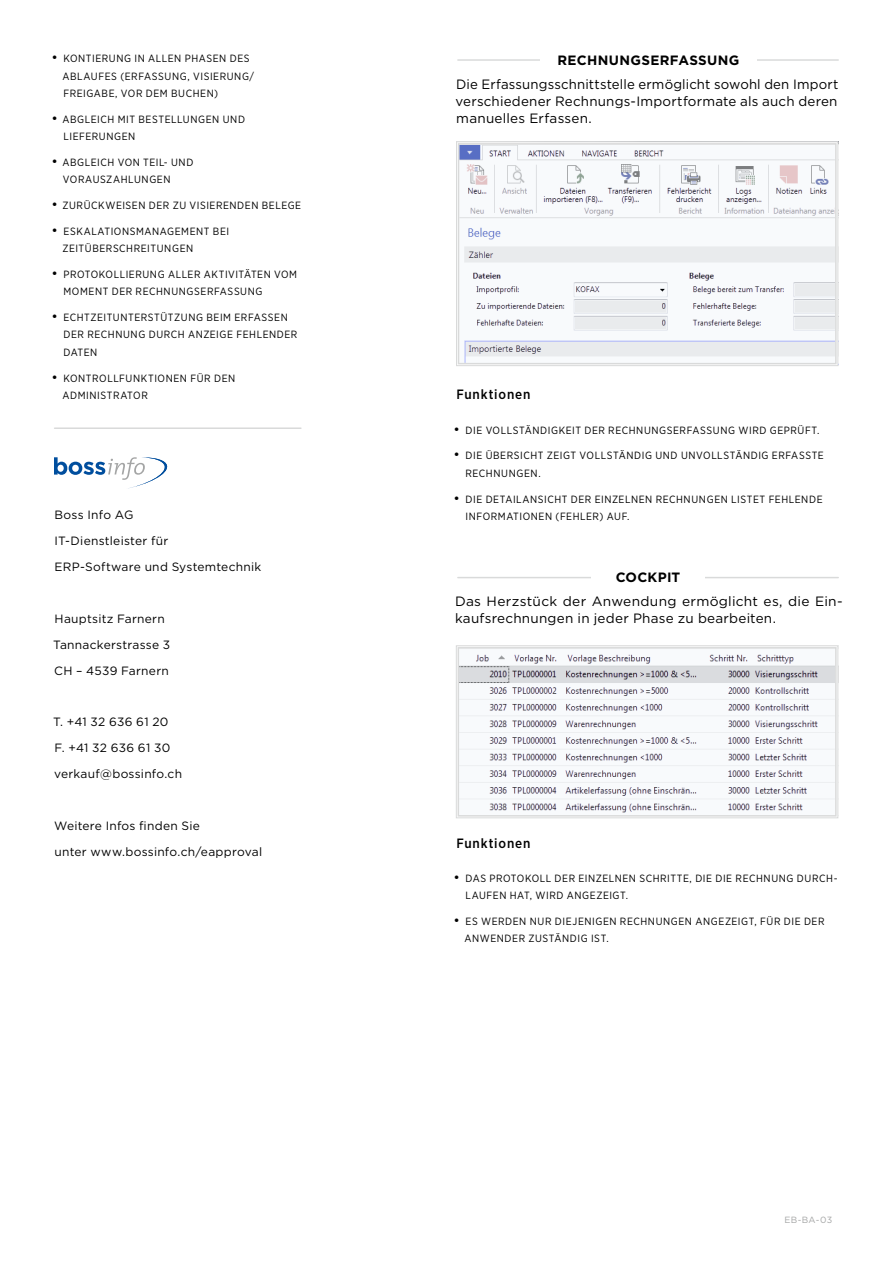
<style>
.page{position:relative;width:893px;height:1263px;background:#fff}
.page>*{position:absolute;margin:0;border:0;box-sizing:border-box;transform-origin:0 0}
.t1{font:13.5px/17.2px "Gotham";letter-spacing:.015em;color:#000;text-align:justify}
.t2{font:700 13.5px "Gotham";letter-spacing:.025em;color:#000}
.t3{font:500 13.5px "Gotham Narrow";letter-spacing:.065em;color:#000}
.t4{font:12px/25.8px "Gotham";letter-spacing:.02em;color:#000}
.t5{font:10.5px/17.2px "Gotham Narrow";letter-spacing:.055em;color:#000}
.t6{font:9px "Gotham";color:#a4a5a5}
.s1{font-family:"Gotham";font-size:13.5px}
</style>
<div class="page">
<svg style="left:456px;top:141px;width:382px;height:225px"></svg>
<div style="left:458px;top:143px;width:379px;height:221px;border:2px solid #d9dada"></div>
<hr style="left:55px;top:427px;width:246px;height:2px;background:#d9dada">
<hr style="left:458px;top:577px;width:380px;height:1px;background:#d9dada">
<hr style="left:458px;top:59px;width:380px;height:2px;background:#d9dada">
<svg style="left:456px;top:645px;width:382px;height:173px"></svg>
<div style="left:458px;top:647px;width:379px;height:169px;border:2px solid #d9dada"></div>
<div style="left:591px;top:572px;width:114px;height:17px;background:#fff"></div>
<div style="left:540px;top:54px;width:217px;height:17px;background:#fff"></div>
<svg style="left:54px;top:457px;width:113px;height:32px"></svg>
<p class="t5" style="left:63px;top:50px;width:193px;text-indent:-11px"><span class="s1">•</span> KONTIERUNG IN ALLEN PHASEN DES<br>ABLAUFES (ERFASSUNG, VISIERUNG/<br>FREIGABE, VOR DEM BUCHEN)</p>
<p class="t5" style="left:63px;top:110px;width:183px;text-indent:-12px"><span class="s1">•</span> ABGLEICH MIT BESTELLUNGEN UND<br>LIEFERUNGEN</p>
<p class="t5" style="left:63px;top:153px;width:132px;text-indent:-12px"><span class="s1">•</span> ABGLEICH VON TEIL- UND<br>VORAUSZAHLUNGEN</p>
<p class="t5" style="left:51px;top:196px;width:251px"><span class="s1">•</span> ZURÜCKWEISEN DER ZU VISIERENDEN BELEGE</p>
<p class="t5" style="left:62px;top:222px;width:168px;text-indent:-11px"><span class="s1">•</span> ESKALATIONSMANAGEMENT BEI<br>ZEITÜBERSCHREITUNGEN</p>
<p class="t5" style="left:63px;top:265px;width:235px;text-indent:-12px"><span class="s1">•</span> PROTOKOLLIERUNG ALLER AKTIVITÄTEN VOM<br>MOMENT DER RECHNUNGSERFASSUNG</p>
<p class="t5" style="left:63px;top:309px;width:235px;text-indent:-12px"><span class="s1">•</span> ECHTZEITUNTERSTÜTZUNG BEIM ERFASSEN<br>DER RECHNUNG DURCH ANZEIGE FEHLENDER<br>DATEN</p>
<p class="t5" style="left:63px;top:369px;width:174px;text-indent:-11px"><span class="s1">•</span> KONTROLLFUNKTIONEN FÜR DEN<br>ADMINISTRATOR</p>
<p class="t4" style="left:55px;top:502px;width:208px">Boss Info AG<br>IT-Dienstleister für<br>ERP-Software und Systemtechnik</p>
<p class="t4" style="left:53px;top:605px;width:119px">Hauptsitz Farnern<br>Tannackerstrasse 3<br>CH – 4539 Farnern</p>
<p class="t4" style="left:53px;top:709px;width:131px">T. +41 32 636 61 20<br>F. +41 32 636 61 30 verkauf@bossinfo.ch</p>
<p class="t4" style="left:54px;top:812px;width:210px">Weitere Infos finden Sie<br>unter www.bossinfo.ch/eapproval</p>
<p class="t2" style="left:557px;top:51px;width:183px">RECHNUNGSERFASSUNG</p>
<p class="t1" style="left:455px;top:75px;width:384px">Die Erfassungsschnittstelle ermöglicht sowohl den Import verschiedener Rechnungs-Importformate als auch deren manuelles Erfassen.</p>
<p class="t3" style="left:456px;top:386px;width:76px">Funktionen</p>
<p class="t5" style="left:453px;top:421px;width:368px"><span class="s1">•</span> DIE VOLLSTÄNDIGKEIT DER RECHNUNGSERFASSUNG WIRD GEPRÜFT.</p>
<p class="t5" style="left:465px;top:447px;width:360px;text-indent:-12px"><span class="s1">•</span> DIE ÜBERSICHT ZEIGT VOLLSTÄNDIG UND UNVOLLSTÄNDIG ERFASSTE<br>RECHNUNGEN.</p>
<p class="t5" style="left:465px;top:490px;width:359px;text-indent:-12px"><span class="s1">•</span> DIE DETAILANSICHT DER EINZELNEN RECHNUNGEN LISTET FEHLENDE<br>INFORMATIONEN (FEHLER) AUF.</p>
<p class="t2" style="left:616px;top:569px;width:66px">COCKPIT</p>
<p class="t1" style="left:455px;top:592px;width:389px">Das Herzstück der Anwendung ermöglicht es, die Ein&shy;kaufsrechnungen in jeder Phase zu bearbeiten.</p>
<p class="t3" style="left:456px;top:834px;width:76px">Funktionen</p>
<p class="t5" style="left:465px;top:869px;width:374px;text-indent:-12px"><span class="s1">•</span> DAS PROTOKOLL DER EINZELNEN SCHRITTE, DIE DIE RECHNUNG DURCH-<br>LAUFEN HAT, WIRD ANGEZEIGT.</p>
<p class="t5" style="left:465px;top:913px;width:361px;text-indent:-11px"><span class="s1">•</span> ES WERDEN NUR DIEJENIGEN RECHNUNGEN ANGEZEIGT, FÜR DIE DER<br>ANWENDER ZUSTÄNDIG IST.</p>
<p class="t6" style="left:784px;top:1214px;width:49px">EB-BA-03</p>
</div>
